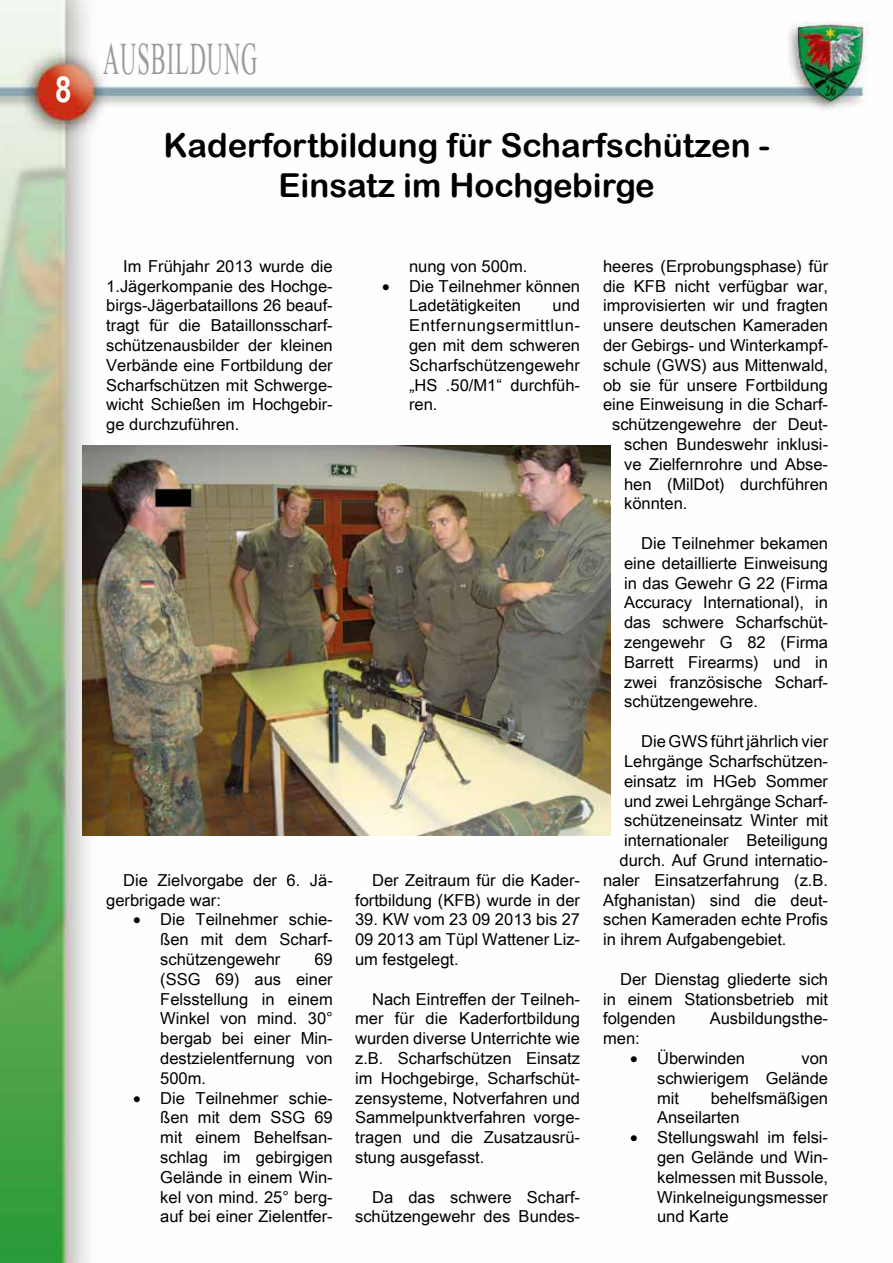
<style>
.page{position:relative;width:893px;height:1263px;background:#fff}
.page>*{position:absolute;margin:0;border:0;box-sizing:border-box;transform-origin:0 0}
.t1{font:45px "Times New Roman";letter-spacing:.04em;color:#9c9c9d;scale:.5 1}
.t2{font:700 36px "Arial Narrow";color:#fff}
.t3{font:33px/39.6px "Arial Rounded MT Bold";color:#000;text-align:center}
.t4{font:16.5px/19.8px "Arial Unicode MS";color:#000;text-align:justify}
</style>
<div class="page">
<img style="left:0;top:0;width:869px;height:1263px">
<img style="left:83px;top:445px;width:527px;height:391px">
<h2 class="t2" style="left:55px;top:62px;width:18px">8</h2>
<h1 class="t1" style="left:103px;top:28px;width:310px">AUSBILDUNG</h1>
<h3 class="t3" style="left:163px;top:125px;width:608px">Kaderfortbildung für Scharfschützen -<br>Einsatz im Hochgebirge</h3>
<p class="t4" style="left:106px;top:256px;width:228px;text-indent:17px">Im Frühjahr 2013 wurde die 1.Jägerkompanie des Hochge&shy;birgs-Jägerbataillons 26 beauf&shy;tragt für die Bataillonsscharf&shy;schützenausbilder der kleinen Verbände eine Fortbildung der Scharfschützen mit Schwerge&shy;wicht Schießen im Hochgebir&shy;ge durchzuführen.</p>
<p class="t4" style="left:409px;top:256px;width:120px">nung von 500m.</p>
<p class="t4" style="left:409px;top:276px;width:172px;text-indent:-27px">• Die Teilnehmer können<br>Ladetätigkeiten</p>
<p class="t4" style="left:409px;top:295px;width:173px;text-indent:143px">und Entfernungsermittlun&shy;gen mit dem schweren Scharfschützengewehr „HS .50/M1“ durchfüh&shy;ren.</p>
<p class="t4" style="left:106px;top:870px;width:228px;text-indent:17px">Die Zielvorgabe der 6. Jä&shy;gerbrigade war:</p>
<p class="t4" style="left:160px;top:909px;width:174px;text-indent:-27px">• Die Teilnehmer schie&shy;ßen mit dem Scharf&shy;schützengewehr</p>
<p class="t4" style="left:160px;top:949px;width:174px;text-indent:154px">69 (SSG 69) aus einer Felsstellung in einem Winkel von mind. 30° bergab bei einer Min&shy;destzielentfernung von 500m.</p>
<p class="t4" style="left:160px;top:1087px;width:174px;text-indent:-27px">• Die Teilnehmer schie&shy;ßen mit dem SSG 69 mit einem Behelfsan&shy;schlag im gebirgigen Gelände in einem Win&shy;kel von mind. 25° berg&shy;auf bei einer Zielentfer-</p>
<p class="t4" style="left:355px;top:870px;width:226px;text-align:right">Der Zeitraum für die Kader&shy;fortbildung (KFB) wurde in der</p>
<p class="t4" style="left:355px;top:909px;width:227px">39. KW vom 23 09 2013 bis 27<br>09 2013 am Tüpl Wattener Liz&shy;um festgelegt.</p>
<p class="t4" style="left:355px;top:988px;width:227px;text-indent:17px">Nach Eintreffen der Teilneh&shy;mer für die Kaderfortbildung wurden diverse Unterrichte wie z.B. Scharfschützen Einsatz im Hochgebirge, Scharfschüt&shy;zensysteme, Notverfahren und Sammelpunktverfahren vorge&shy;tragen und die Zusatzausrü&shy;stung ausgefasst.</p>
<p class="t4" style="left:355px;top:1186px;width:226px;text-align:right">Da das schwere Scharf&shy;schützengewehr des Bundes-</p>
<p class="t4" style="left:603px;top:256px;width:226px">heeres (Erprobungsphase) für</p>
<p class="t4" style="left:603px;top:276px;width:226px">die KFB nicht verfügbar war,</p>
<p class="t4" style="left:603px;top:295px;width:226px">improvisierten wir und fragten</p>
<p class="t4" style="left:603px;top:315px;width:226px">unsere deutschen Kameraden</p>
<p class="t4" style="left:603px;top:335px;width:226px">der Gebirgs- und Winterkampf-</p>
<p class="t4" style="left:603px;top:355px;width:226px">schule (GWS) aus Mittenwald,</p>
<p class="t4" style="left:603px;top:375px;width:226px">ob sie für unsere Fortbildung</p>
<p class="t4" style="left:603px;top:394px;width:226px">eine Einweisung in die Scharf-</p>
<p class="t4" style="left:612px;top:414px;width:217px">schützengewehre der Deut-</p>
<p class="t4" style="left:624px;top:434px;width:206px">schen Bundeswehr inklusi-</p>
<p class="t4" style="left:624px;top:454px;width:205px">ve Zielfernrohre und Abse-</p>
<p class="t4" style="left:624px;top:474px;width:205px">hen (MilDot) durchführen</p>
<p class="t4" style="left:624px;top:493px;width:65px">könnten.</p>
<p class="t4" style="left:624px;top:533px;width:206px;text-indent:17px">Die Teilnehmer bekamen eine detaillierte Einweisung in das Gewehr G 22 (Firma Accuracy International), in das schwere Scharfschüt&shy;zengewehr G 82 (Firma Barrett Firearms) und in zwei französische Scharf&shy;schützengewehre.</p>
<p class="t4" style="left:641px;top:731px;width:188px">Die GWS führt jährlich vier</p>
<p class="t4" style="left:624px;top:751px;width:205px">Lehrgänge Scharfschützen-</p>
<p class="t4" style="left:624px;top:771px;width:205px">einsatz im HGeb Sommer</p>
<p class="t4" style="left:624px;top:790px;width:205px">und zwei Lehrgänge Scharf-</p>
<p class="t4" style="left:624px;top:810px;width:205px">schützeneinsatz Winter mit</p>
<p class="t4" style="left:624px;top:830px;width:205px">internationaler Beteiligung</p>
<p class="t4" style="left:620px;top:850px;width:210px">durch. Auf Grund internatio-</p>
<p class="t4" style="left:603px;top:870px;width:227px">naler Einsatzerfahrung (z.B.</p>
<p class="t4" style="left:603px;top:889px;width:226px">Afghanistan) sind die deut-</p>
<p class="t4" style="left:603px;top:909px;width:226px">schen Kameraden echte Profis</p>
<p class="t4" style="left:603px;top:929px;width:185px">in ihrem Aufgabengebiet.</p>
<p class="t4" style="left:603px;top:969px;width:226px;text-indent:17px">Der Dienstag gliederte sich in einem Stationsbetrieb mit folgenden</p>
<p class="t4" style="left:710px;top:1008px;width:120px">Ausbildungsthe-</p>
<p class="t4" style="left:603px;top:1028px;width:38px">men:</p>
<p class="t4" style="left:630px;top:1048px;width:117px">• Überwinden</p>
<p class="t4" style="left:657px;top:1048px;width:172px;text-indent:144px">von schwierigem Gelände mit</p>
<p class="t4" style="left:657px;top:1087px;width:172px;text-indent:54px">behelfsmäßigen<br>Anseilarten</p>
<p class="t4" style="left:657px;top:1127px;width:172px;text-indent:-27px">• Stellungswahl im felsi&shy;gen Gelände und Win&shy;kelmessen mit Bussole, Winkelneigungsmesser und Karte</p>
</div>
